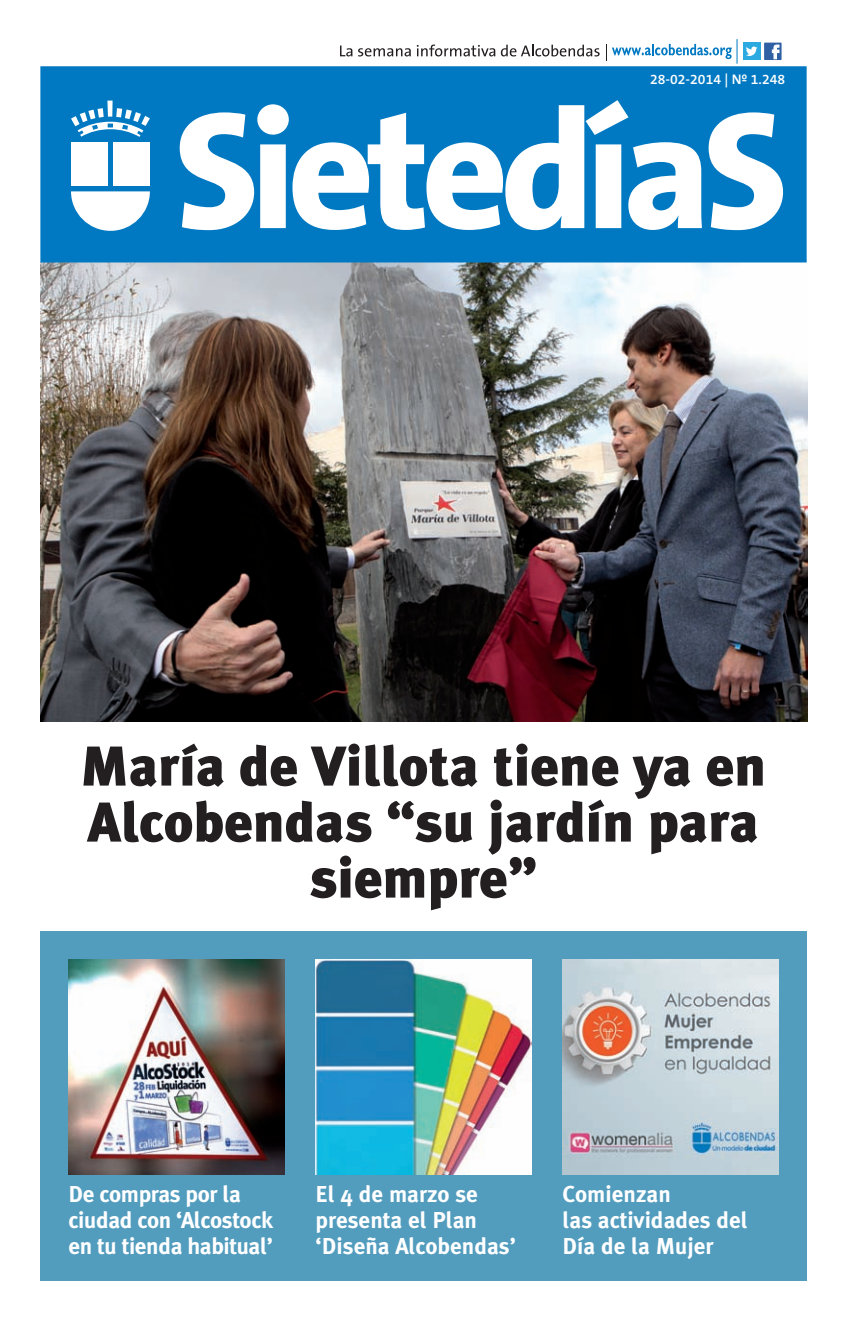
<style>
.page{position:relative;width:844px;height:1320px;background:#fff}
.page>*{position:absolute;margin:0;border:0;box-sizing:border-box;transform-origin:0 0}
.t1{font:900 56px/56px "Meta Plus";color:#231f20;text-align:center}
.t2{font:700 23px/26px "Meta Plus";color:#fff}
.t3{font:600 14px "The Sans B6";color:#fff}
</style>
<div class="page">
<div style="left:40px;top:931px;width:766px;height:350px;background:#529cbe"></div>
<img style="left:41px;top:262px;width:766px;height:459px">
<div style="left:41px;top:67px;width:765px;height:195px;background:#0079c2"></div>
<div style="left:40px;top:66px;width:767px;height:196px;border:2px solid #0079c2"></div>
<div style="left:71px;top:142px;width:37px;height:44px;background:#fff"></div>
<div style="left:113px;top:142px;width:37px;height:44px;background:#fff"></div>
<svg style="left:71px;top:191px;width:79px;height:40px"></svg>
<div style="left:107px;top:101px;width:6px;height:16px;background:#fff"></div>
<svg style="left:71px;top:108px;width:79px;height:29px"></svg>
<svg style="left:180px;top:100px;width:522px;height:130px"></svg>
<svg style="left:709px;top:112px;width:74px;height:118px"></svg>
<svg style="left:340px;top:46px;width:12px;height:10px"></svg>
<svg style="left:358px;top:48px;width:53px;height:8px"></svg>
<svg style="left:417px;top:45px;width:78px;height:11px"></svg>
<svg style="left:501px;top:45px;width:99px;height:11px"></svg>
<svg style="left:606px;top:39px;width:132px;height:25px"></svg>
<div style="left:743px;top:43px;width:17px;height:17px;background:#2aaae1"></div>
<svg style="left:746px;top:47px;width:11px;height:9px"></svg>
<div style="left:764px;top:43px;width:17px;height:17px;background:#3060a4"></div>
<svg style="left:771px;top:44px;width:9px;height:16px"></svg>
<img style="left:69px;top:959px;width:215px;height:216px">
<img style="left:316px;top:959px;width:215px;height:216px">
<img style="left:562px;top:959px;width:216px;height:216px">
<p class="t3" style="left:650px;top:73px;width:136px">28-02-2014 | Nº 1.248</p>
<h1 class="t1" style="left:80px;top:741px;width:687px">María de Villota tiene ya en<br>Alcobendas “su jardín para siempre”</h1>
<p class="t2" style="left:69px;top:1182px;width:206px">De compras por la ciudad con ‘Alcostock en tu tienda habitual’</p>
<p class="t2" style="left:316px;top:1182px;width:202px">El 4 de marzo se presenta el Plan ‘Diseña Alcobendas’</p>
<p class="t2" style="left:562px;top:1182px;width:187px">Comienzan<br>las actividades del<br>Día de la Mujer</p>
</div>
